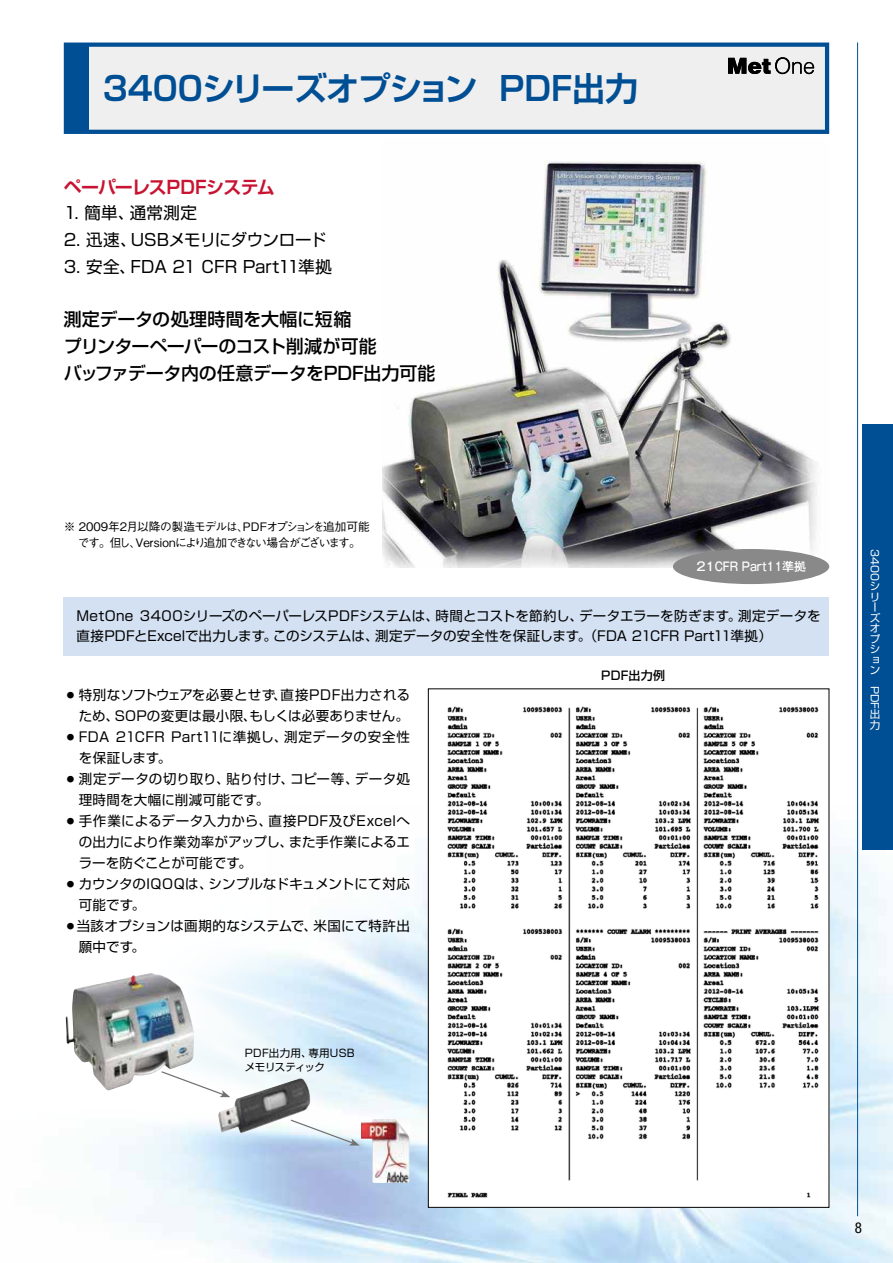
<style>
.page{position:relative;width:893px;height:1263px;background:#fff}
.page>*{position:absolute;margin:0;border:0;box-sizing:border-box;transform-origin:0 0}
.t1{font:700 33px "Shin Go Pro De";letter-spacing:-.015em;color:#004f94}
.t2{font:500 18px/27px "Shin Go Pro";letter-spacing:-.01em;color:#000}
.t3{font:700 18px "Shin Go Pro De";letter-spacing:-.045em;color:#c81432}
.t4{font:16.5px "Shin Go Pro";letter-spacing:-.01em;color:#000}
.t5{font:condensed 15px "Helvetica Neue";color:#000}
.t6{font:13.5px/21px "Shin Go Pro";letter-spacing:.015em;color:#000}
.t7{font:500 12px "Gothic MB101 Pro";color:#fff}
.t8{font:500 12px "Shin Go Pro";letter-spacing:.02em;color:#000}
.t9{font:500 11.7px/16.5px "Gothic BBB Pro";letter-spacing:-.07em;color:#000;text-align:center}
.t10{font:10.5px/13.5px "Shin Go Pro";letter-spacing:.015em;color:#000}
.t11{font:10.5px/10.5px "Shin Go Pro";color:#fff}
</style>
<div class="page">
<img style="left:65px;top:804px;width:828px;height:459px">
<div style="left:862px;top:424px;width:31px;height:425px;background:#004f94"></div>
<hr style="left:857px;top:43px;width:1px;height:1173px;background:#004f94">
<svg style="left:64px;top:43px;width:765px;height:91px;fill:#efefef"></svg>
<div style="left:66px;top:45px;width:22px;height:87px;background:#004f94"></div>
<svg style="left:728px;top:54px;width:87px;height:23px"></svg>
<img style="left:383px;top:161px;width:446px;height:406px">
<div style="left:64px;top:597px;width:765px;height:59px;background:#d3e1f3"></div>
<div style="left:673px;top:549px;width:156px;height:35px;background:#898989;border-radius:50%"></div>
<img style="left:430px;top:706px;width:397px;height:499px">
<img style="left:66px;top:973px;width:128px;height:118px">
<img style="left:218px;top:1078px;width:92px;height:55px">
<img style="left:361px;top:1119px;width:48px;height:64px">
<svg style="left:160px;top:1070px;width:70px;height:27px"></svg>
<svg style="left:289px;top:1118px;width:71px;height:27px"></svg>
<h1 class="t1" style="left:103px;top:62px;width:537px">3400シリーズオプション PDF出力</h1>
<h2 class="t3" style="left:64px;top:172px;width:213px">ペーパーレスPDFシステム</h2>
<p class="t4" style="left:64px;top:200px;width:135px">1. 簡単、通常測定</p>
<p class="t4" style="left:64px;top:227px;width:264px">2. 迅速、USBメモリにダウンロード</p>
<p class="t4" style="left:64px;top:254px;width:270px">3. 安全、FDA 21 CFR Part11準拠</p>
<h2 class="t2" style="left:64px;top:303px;width:373px">測定データの処理時間を大幅に短縮<br>プリンターペーパーのコスト削減が可能<br>バッファデータ内の任意データをPDF出力可能</h2>
<p class="t9" style="left:64px;top:517px;width:308px">※ 2009年2月以降の製造モデルは、PDFオプションを追加可能です。但し、Versionにより追加できない場合がございます。</p>
<p class="t7" style="left:696px;top:556px;width:111px">21CFR Part11準拠</p>
<p class="t6" style="left:77px;top:605px;width:746px;line-height:19.5px">MetOne 3400シリーズのペーパーレスPDFシステムは、時間とコストを節約し、データエラーを防ぎます。測定データを直接PDFとExcelで出力します。このシステムは、測定データの安全性を保証します。（FDA 21CFR Part11準拠）</p>
<p class="t6" style="left:64px;top:682px;width:348px;text-align:right">○特別なソフトウェアを必要とせず、直接PDF出力されるため、SOPの変更は最小限、もしくは必要ありません。</p>
<p class="t6" style="left:79px;top:724px;width:333px;text-indent:-15px">○FDA 21CFR Part11に準拠し、測定データの安全性を保証します。</p>
<p class="t6" style="left:79px;top:766px;width:333px;text-indent:-15px">○測定データの切り取り、貼り付け、コピー等、データ処理時間を大幅に削減可能です。</p>
<p class="t6" style="left:79px;top:808px;width:333px;text-align:justify;text-indent:-15px">○手作業によるデータ入力から、直接PDF及びExcelへの出力により作業効率がアップし、また手作業によるエラーを防ぐことが可能です。</p>
<p class="t6" style="left:79px;top:871px;width:333px;text-indent:-15px">○カウンタのIQOQは、シンプルなドキュメントにて対応可能です。</p>
<p class="t6" style="left:79px;top:913px;width:333px;text-indent:-15px">○当該オプションは画期的なシステムで、米国にて特許出願中です。</p>
<p class="t10" style="left:245px;top:1045px;width:111px">PDF出力用、専用USBメモリスティック</p>
<p class="t8" style="left:601px;top:666px;width:65px">PDF出力例</p>
<p class="t11" style="left:881px;top:549px;width:33px;rotate:90deg">3400</p>
<p class="t11" style="left:870px;top:579px;width:12px">シリーズオプション</p>
<p class="t11" style="left:881px;top:686px;width:25px;rotate:90deg">PDF</p>
<p class="t11" style="left:870px;top:708px;width:11px">出力</p>
<p class="t5" style="left:855px;top:1219px;width:9px">8</p>
</div>
